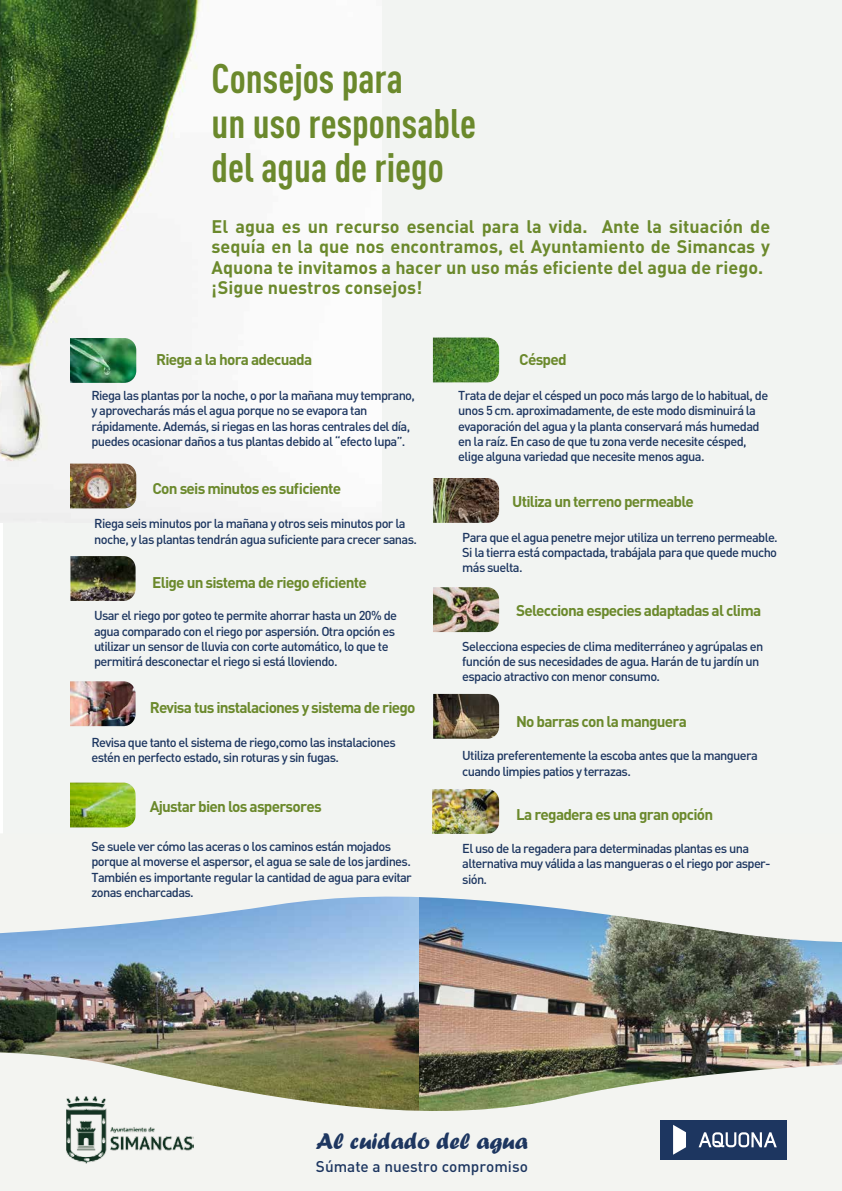
<style>
.page{position:relative;width:842px;height:1191px;background:#fff}
.page>*{position:absolute;margin:0;border:0;box-sizing:border-box;transform-origin:0 0}
.t1{font:700 condensed 40.7px/44.7px "DIN Pro";color:#6b892c}
.t2{font:23.4px "Forte";color:#1d3660}
.t3{font:700 18px/20.5px "DIN Pro";color:#6b892c}
.t4{font:700 15.4px "DIN Pro";letter-spacing:-.05em;color:#6b892c}
.t5{font:500 15.4px "DIN Pro";color:#1d3660}
.t6{font:500 12.8px/15.4px "DIN Pro";letter-spacing:-.05em;color:#1d3660}
</style>
<div class="page">
<div style="left:3px;top:0;width:839px;height:1191px;background:#f2f4f2"></div>
<img style="left:0;top:0;width:200px;height:522px">
<img style="left:0;top:961px;width:419px;height:65px">
<img style="left:419px;top:961px;width:423px;height:65px">
<svg style="left:0;top:834px;width:842px;height:127px"></svg>
<img style="left:0;top:1026px;width:842px;height:165px">
<img style="left:70px;top:338px;width:66px;height:45px">
<img style="left:70px;top:463px;width:66px;height:45px">
<img style="left:70px;top:782px;width:66px;height:45px">
<img style="left:70px;top:556px;width:66px;height:45px">
<img style="left:433px;top:337px;width:66px;height:45px">
<img style="left:433px;top:478px;width:66px;height:45px">
<img style="left:433px;top:587px;width:66px;height:45px">
<img style="left:433px;top:694px;width:66px;height:44px">
<img style="left:432px;top:789px;width:67px;height:45px">
<img style="left:70px;top:681px;width:66px;height:45px">
<img style="left:66px;top:1095px;width:128px;height:69px">
<div style="left:660px;top:1120px;width:127px;height:39px;background:#1d3660"></div>
<svg style="left:673px;top:1125px;width:13px;height:29px"></svg>
<svg style="left:699px;top:1132px;width:78px;height:15px"></svg>
<h1 class="t1" style="left:212px;top:56px;width:266px">Consejos para<br>un uso responsable del agua de riego</h1>
<h3 class="t3" style="left:212px;top:215px;width:560px">El agua es un recurso esencial para la vida. Ante la situación de sequía en la que nos encontramos, el Ayuntamiento de Simancas y Aquona te invitamos a hacer un uso más eficiente del agua de riego. ¡Sigue nuestros consejos!</h3>
<p class="t4" style="left:156px;top:349px;width:158px">Riega a la hora adecuada</p>
<p class="t6" style="left:91px;top:387px;width:325px">Riega las plantas por la noche, o por la mañana muy temprano, y aprovecharás más el agua porque no se evapora tan rápidamente. Además, si riegas en las horas centrales del día, puedes ocasionar daños a tus plantas debido al “efecto lupa”.</p>
<p class="t4" style="left:152px;top:478px;width:190px">Con seis minutos es suficiente</p>
<p class="t6" style="left:94px;top:515px;width:324px">Riega seis minutos por la mañana y otros seis minutos por la noche, y las plantas tendrán agua suficiente para crecer sanas.</p>
<p class="t4" style="left:152px;top:572px;width:216px">Elige un sistema de riego eficiente</p>
<p class="t6" style="left:94px;top:607px;width:304px">Usar el riego por goteo te permite ahorrar hasta un 20% de agua comparado con el riego por aspersión. Otra opción es utilizar un sensor de lluvia con corte automático, lo que te permitirá desconectar el riego si está lloviendo.</p>
<p class="t4" style="left:150px;top:697px;width:267px">Revisa tus instalaciones y sistema de riego</p>
<p class="t6" style="left:91px;top:734px;width:306px">Revisa que tanto el sistema de riego,como las instalaciones estén en perfecto estado, sin roturas y sin fugas.</p>
<p class="t4" style="left:150px;top:796px;width:174px">Ajustar bien los aspersores</p>
<p class="t6" style="left:91px;top:838px;width:322px">Se suele ver cómo las aceras o los caminos están mojados porque al moverse el aspersor, el agua se sale de los jardines.<br>También es importante regular la cantidad de agua para evitar zonas encharcadas.</p>
<p class="t4" style="left:519px;top:349px;width:49px">Césped</p>
<p class="t6" style="left:458px;top:387px;width:311px">Trata de dejar el césped un poco más largo de lo habitual, de unos 5 cm. aproximadamente, de este modo disminuirá la evaporación del agua y la planta conservará más humedad en la raíz. En caso de que tu zona verde necesite césped, elige alguna variedad que necesite menos agua.</p>
<p class="t4" style="left:512px;top:490px;width:183px">Utiliza un terreno permeable</p>
<p class="t6" style="left:462px;top:529px;width:317px;text-align:justify">Para que el agua penetre mejor utiliza un terreno permeable.<br>Si la tierra está compactada, trabájala para que quede mucho más suelta.</p>
<p class="t4" style="left:516px;top:600px;width:247px">Selecciona especies adaptadas al clima</p>
<p class="t6" style="left:462px;top:637px;width:302px">Selecciona especies de clima mediterráneo y agrúpalas en función de sus necesidades de agua. Harán de tu jardín un espacio atractivo con menor consumo.</p>
<p class="t4" style="left:516px;top:711px;width:172px">No barras con la manguera</p>
<p class="t6" style="left:462px;top:747px;width:297px">Utiliza preferentemente la escoba antes que la manguera cuando limpies patios y terrazas.</p>
<p class="t4" style="left:516px;top:804px;width:199px">La regadera es una gran opción</p>
<p class="t6" style="left:462px;top:840px;width:310px">El uso de la regadera para determinadas plantas es una alternativa muy válida a las mangueras o el riego por asper&shy;sión.</p>
<h2 class="t2" style="left:316px;top:1127px;width:213px">Al cuidado del agua</h2>
<p class="t5" style="left:316px;top:1155px;width:213px">Súmate a nuestro compromiso</p>
</div>
